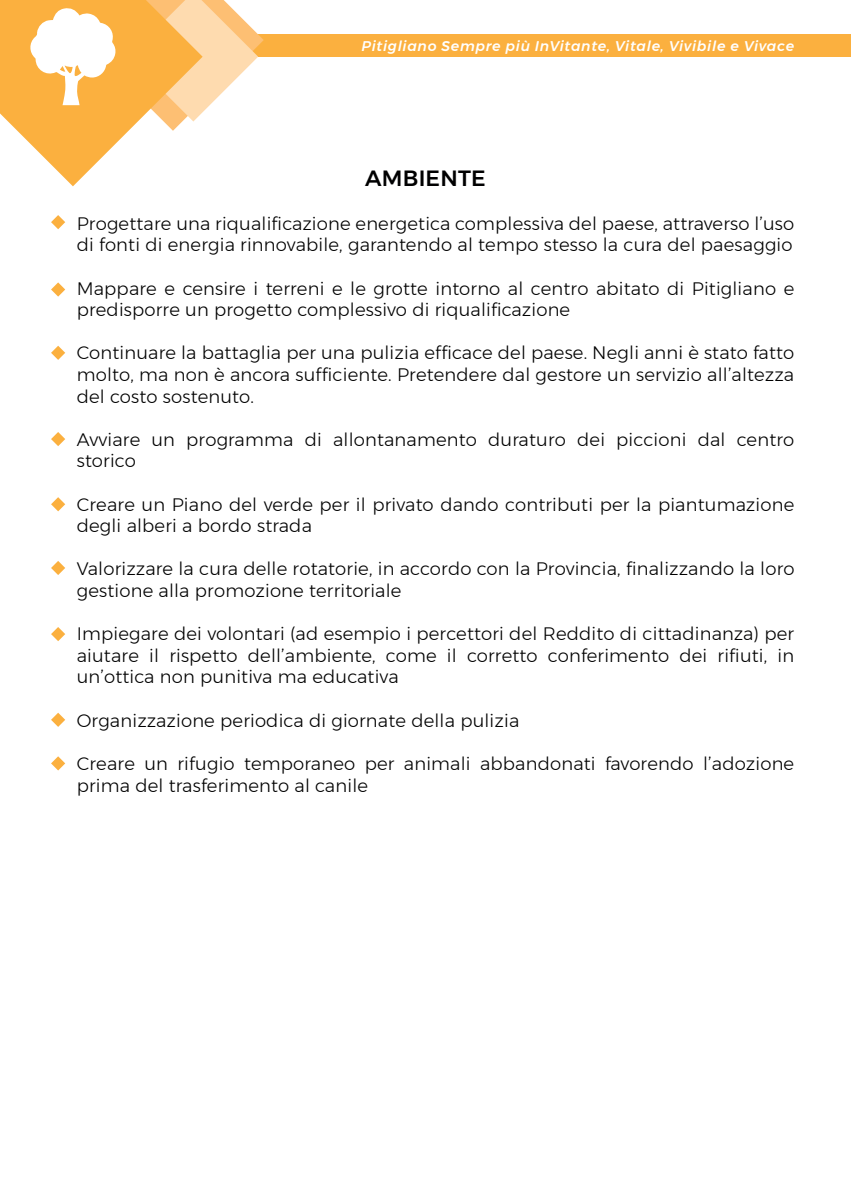
<style>
.page{position:relative;width:851px;height:1191px;background:#fff}
.page>*{position:absolute;margin:0;border:0;box-sizing:border-box;transform-origin:0 0}
.t1{font:500 22px "Montserrat";letter-spacing:.01em;color:#000001}
.t2{font:300 18px/21.6px "Montserrat";letter-spacing:.01em;color:#000001}
.t3{font:italic 500 14px "Montserrat";letter-spacing:.05em;color:#fff}
</style>
<div class="page">
<svg style="left:51px;top:215px;width:14px;height:14px"></svg>
<svg style="left:51px;top:282px;width:14px;height:15px"></svg>
<svg style="left:51px;top:346px;width:14px;height:14px"></svg>
<svg style="left:51px;top:432px;width:14px;height:14px"></svg>
<svg style="left:51px;top:497px;width:14px;height:14px"></svg>
<svg style="left:51px;top:561px;width:14px;height:14px"></svg>
<svg style="left:51px;top:627px;width:14px;height:14px"></svg>
<svg style="left:51px;top:712px;width:14px;height:15px"></svg>
<svg style="left:51px;top:756px;width:14px;height:14px"></svg>
<div style="left:73px;top:34px;width:777px;height:23px;background:#fbb03f"></div>
<svg style="left:0;top:0;width:264px;height:186px"></svg>
<p class="t3" style="left:361px;top:38px;width:434px">Pitigliano Sempre più InVitante, Vitale, Vivibile e Vivace</p>
<p class="t1" style="left:365px;top:165px;width:122px">AMBIENTE</p>
<p class="t2" style="left:77px;top:212px;width:718px">Progettare una riqualificazione energetica complessiva del paese, attraverso l’uso di fonti di energia rinnovabile, garantendo al tempo stesso la cura del paesaggio</p>
<p class="t2" style="left:77px;top:277px;width:719px">Mappare e censire i terreni e le grotte intorno al centro abitato di Pitigliano e predisporre un progetto complessivo di riqualificazione</p>
<p class="t2" style="left:77px;top:342px;width:718px;text-align:justify">Continuare la battaglia per una pulizia efficace del paese. Negli anni è stato fatto molto, ma non è ancora sufficiente. Pretendere dal gestore un servizio all’altezza del costo sostenuto.</p>
<p class="t2" style="left:77px;top:428px;width:719px">Avviare un programma di allontanamento duraturo dei piccioni dal centro storico</p>
<p class="t2" style="left:77px;top:493px;width:719px">Creare un Piano del verde per il privato dando contributi per la piantumazione degli alberi a bordo strada</p>
<p class="t2" style="left:77px;top:558px;width:719px">Valorizzare la cura delle rotatorie, in accordo con la Provincia, finalizzando la loro gestione alla promozione territoriale</p>
<p class="t2" style="left:77px;top:623px;width:719px;text-align:justify">Impiegare dei volontari (ad esempio i percettori del Reddito di cittadinanza) per aiutare il rispetto dell’ambiente, come il corretto conferimento dei rifiuti, in un’ottica non punitiva ma educativa</p>
<p class="t2" style="left:77px;top:709px;width:444px">Organizzazione periodica di giornate della pulizia</p>
<p class="t2" style="left:77px;top:752px;width:718px">Creare un rifugio temporaneo per animali abbandonati favorendo l’adozione prima del trasferimento al canile</p>
</div>
